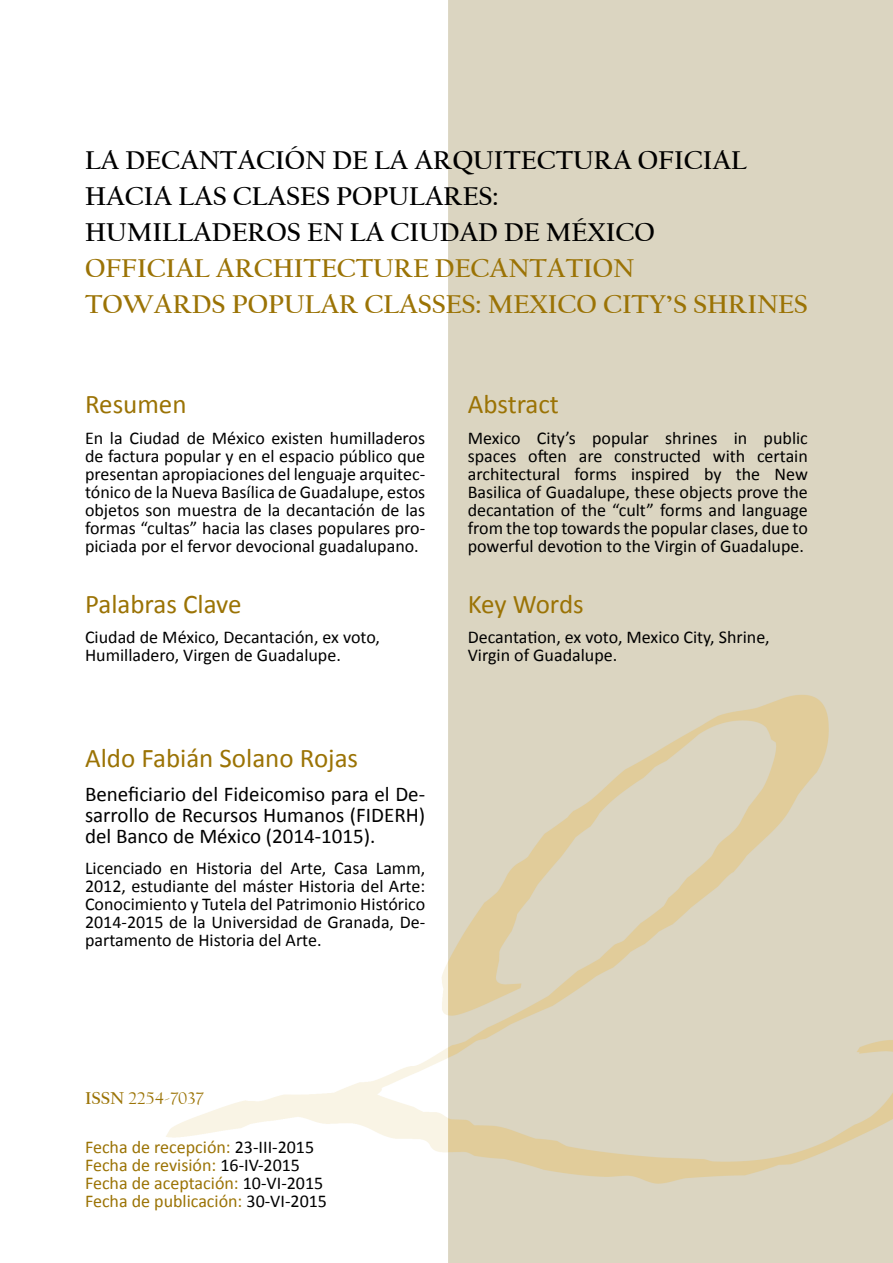
<style>
.page{position:relative;width:893px;height:1263px;background:#fff}
.page>*{position:absolute;margin:0;border:0;box-sizing:border-box;transform-origin:0 0}
.t1{font:700 27px/36px "Californian FB";color:#9b7305}
.TITULO{font:700 27px/36px "Californian FB";color:#000}
.AUTORA{font:27px "Calibri";color:#9b7305}
.titulo_simulacion{font:700 27px "Californian FB";color:#000}
.t2{font:21px/21px "Calibri";color:#000;text-align:justify}
.t3{font:18px/18px "Calibri";color:#000;text-align:justify}
.t4{font:18px "Calibri";color:#9b7305}
.t5{font:18px "Californian FB";color:#9b7305}
.s1{font-weight:700}
.s2{color:#000}
</style>
<div class="page">
<p class="TITULO" style="left:85px;top:142px;width:663px">LA DECANTACIÓN DE LA ARQUITECTURA OFICIAL<br>HACIA LAS CLASES POPULARES:</p>
<p class="titulo_simulacion" style="left:85px;top:217px;width:571px">HUMILLADEROS EN LA CIUDAD DE MÉXICO</p>
<p class="t1" style="left:85px;top:250px;width:724px">OFFICIAL ARCHITECTURE DECANTATION<br>TOWARDS POPULAR CLASSES: MEXICO CITY’S SHRINES</p>
<p class="AUTORA" style="left:85px;top:388px;width:103px">Resumen</p>
<p class="t3" style="left:85px;top:428px;width:342px">En la Ciudad de México existen humilladeros de factura popular y en el espacio público que presentan apropiaciones del lenguaje arquitec&shy;tónico de la Nueva Basílica de Guadalupe, estos objetos son muestra de la decantación de las formas “cultas” hacia las clases populares pro&shy;piciada por el fervor devocional guadalupano.</p>
<p class="AUTORA" style="left:85px;top:587px;width:158px">Palabras Clave</p>
<p class="t3" style="left:85px;top:627px;width:297px">Ciudad de México, Decantación, ex voto,<br>Humilladero, Virgen de Guadalupe.</p>
<p class="AUTORA" style="left:85px;top:741px;width:275px">Aldo Fabián Solano Rojas</p>
<p class="t2" style="left:85px;top:782px;width:342px">Beneficiario del Fideicomiso para el De&shy;sarrollo de Recursos Humanos (FIDERH) del Banco de México (2014-1015).</p>
<p class="t3" style="left:85px;top:858px;width:342px">Licenciado en Historia del Arte, Casa Lamm, 2012, estudiante del máster Historia del Arte:<br>Conocimiento y Tutela del Patrimonio Histórico 2014-2015 de la Universidad de Granada, De&shy;partamento de Historia del Arte.</p>
<p class="AUTORA" style="left:468px;top:388px;width:93px">Abstract</p>
<p class="t3" style="left:468px;top:428px;width:342px">Mexico City’s popular shrines in public spaces often are constructed with certain architectural forms inspired by the New Basilica of Guadalupe, these objects prove the decantation of the “cult” forms and language from the top towards the popular clases, due to powerful devotion to the Virgin of Guadalupe.</p>
<p class="AUTORA" style="left:468px;top:587px;width:117px">Key Words</p>
<p class="t3" style="left:468px;top:627px;width:304px">Decantation, ex voto, Mexico City, Shrine,<br>Virgin of Guadalupe.</p>
<p class="t5" style="left:85px;top:1088px;width:120px"><span class="s1">ISSN</span> 2254-7037</p>
<p class="t4" style="left:85px;top:1136px;width:231px">Fecha de recepción: <span class="s2">23-III-2015</span></p>
<p class="t4" style="left:85px;top:1154px;width:217px">Fecha de revisión: <span class="s2">16-IV-2015</span></p>
<p class="t4" style="left:85px;top:1172px;width:240px">Fecha de aceptación: <span class="s2">10-VI-2015</span></p>
<p class="t4" style="left:85px;top:1190px;width:244px">Fecha de publicación: <span class="s2">30-VI-2015</span></p>
</div>
